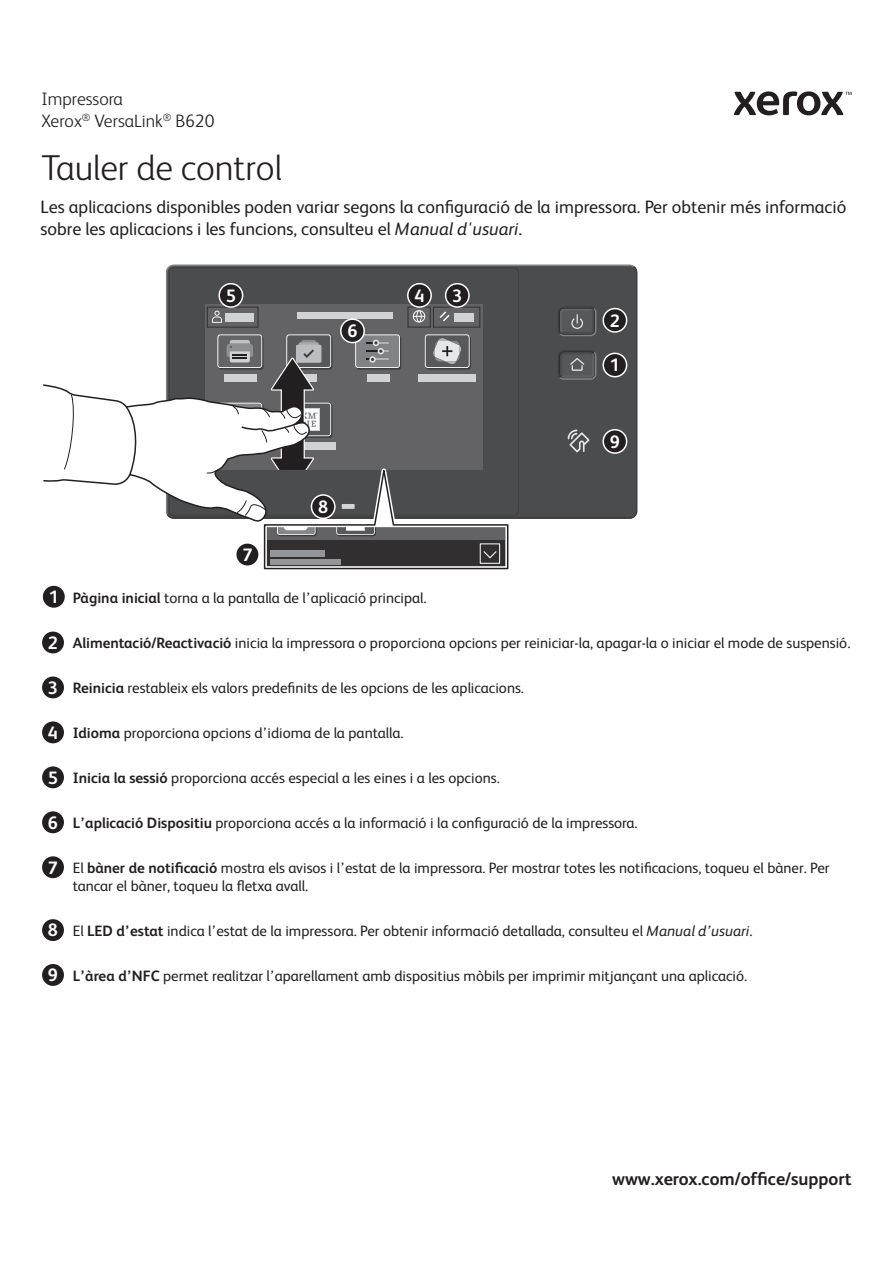
<style>
.page{position:relative;width:893px;height:1263px;background:#fff}
.page>*{position:absolute;margin:0;border:0;box-sizing:border-box;transform-origin:0 0}
.t1{font:300 36px "Xerox Sans";color:#231f20}
.t2{font:18px/21.6px "Xerox Sans";color:#231f20}
.t3{font:300 18px/21.6px "Xerox Sans";color:#231f20}
.t4{font:700 18px "Xerox Sans";color:#231f20}
.t5{font:700 18px "Xerox Sans";color:#fff}
.t6{font:15px/18px "Xerox Sans";color:#231f20}
.s1{font-style:italic}
.s2{font-weight:700}
</style>
<div class="page">
<svg style="left:734px;top:91px;width:117px;height:24px"></svg>
<svg style="left:166px;top:265px;width:472px;height:254px;background:#535455"></svg>
<svg style="left:568px;top:430px;width:21px;height:22px"></svg>
<svg style="left:43px;top:338px;width:469px;height:232px"></svg>
<div style="left:218px;top:283px;width:25px;height:25px;border:3px solid #fff;border-radius:50%"></div>
<div style="left:220px;top:284px;width:22px;height:22px;background:#231f20;border-radius:50%"></div>
<div style="left:445px;top:283px;width:25px;height:25px;border:3px solid #fff;border-radius:50%"></div>
<div style="left:446px;top:284px;width:22px;height:22px;background:#231f20;border-radius:50%"></div>
<div style="left:602px;top:308px;width:25px;height:25px;border:3px solid #fff;border-radius:50%"></div>
<div style="left:604px;top:309px;width:22px;height:22px;background:#231f20;border-radius:50%"></div>
<div style="left:602px;top:353px;width:25px;height:24px;border:3px solid #fff;border-radius:50%"></div>
<div style="left:604px;top:354px;width:22px;height:22px;background:#231f20;border-radius:50%"></div>
<div style="left:602px;top:429px;width:25px;height:25px;border:3px solid #fff;border-radius:50%"></div>
<div style="left:604px;top:430px;width:22px;height:22px;background:#231f20;border-radius:50%"></div>
<div style="left:311px;top:494px;width:25px;height:25px;border:3px solid #fff;border-radius:50%"></div>
<div style="left:312px;top:496px;width:22px;height:22px;background:#231f20;border-radius:50%"></div>
<div style="left:235px;top:542px;width:25px;height:25px;border:3px solid #fff;border-radius:50%"></div>
<div style="left:236px;top:544px;width:22px;height:21px;background:#231f20;border-radius:50%"></div>
<div style="left:407px;top:283px;width:25px;height:25px;border:3px solid #fff;border-radius:50%"></div>
<div style="left:409px;top:284px;width:21px;height:22px;background:#231f20;border-radius:50%"></div>
<div style="left:340px;top:318px;width:25px;height:25px;border:3px solid #fff;border-radius:50%"></div>
<div style="left:342px;top:320px;width:21px;height:22px;background:#231f20;border-radius:50%"></div>
<div style="left:41px;top:584px;width:25px;height:25px;border:3px solid #fff;border-radius:50%"></div>
<div style="left:43px;top:586px;width:22px;height:22px;background:#231f20;border-radius:50%"></div>
<div style="left:41px;top:630px;width:24px;height:25px;border:3px solid #fff;border-radius:50%"></div>
<div style="left:42px;top:631px;width:22px;height:22px;background:#231f20;border-radius:50%"></div>
<div style="left:41px;top:675px;width:24px;height:25px;border:3px solid #fff;border-radius:50%"></div>
<div style="left:42px;top:676px;width:22px;height:22px;background:#231f20;border-radius:50%"></div>
<div style="left:41px;top:720px;width:24px;height:25px;border:3px solid #fff;border-radius:50%"></div>
<div style="left:42px;top:721px;width:22px;height:22px;background:#231f20;border-radius:50%"></div>
<div style="left:41px;top:765px;width:24px;height:25px;border:3px solid #fff;border-radius:50%"></div>
<div style="left:42px;top:766px;width:22px;height:22px;background:#231f20;border-radius:50%"></div>
<div style="left:41px;top:810px;width:24px;height:25px;border:3px solid #fff;border-radius:50%"></div>
<div style="left:42px;top:811px;width:22px;height:22px;background:#231f20;border-radius:50%"></div>
<div style="left:41px;top:855px;width:24px;height:25px;border:3px solid #fff;border-radius:50%"></div>
<div style="left:42px;top:856px;width:22px;height:22px;background:#231f20;border-radius:50%"></div>
<div style="left:41px;top:918px;width:24px;height:24px;border:3px solid #fff;border-radius:50%"></div>
<div style="left:42px;top:919px;width:22px;height:22px;background:#231f20;border-radius:50%"></div>
<div style="left:41px;top:962px;width:24px;height:25px;border:3px solid #fff;border-radius:50%"></div>
<div style="left:42px;top:964px;width:22px;height:22px;background:#231f20;border-radius:50%"></div>
<p class="t3" style="left:41px;top:90px;width:174px">Impressora<br>Xerox<sup>®</sup> VersaLink<sup>®</sup> B620</p>
<h1 class="t1" style="left:41px;top:155px;width:242px">Tauler de control</h1>
<p class="t2" style="left:41px;top:198px;width:807px">Les aplicacions disponibles poden variar segons la configuració de la impressora. Per obtenir més informació sobre les aplicacions i les funcions, consulteu el <span class="s1">Manual d'usuari</span>.</p>
<p class="t5" style="left:226px;top:287px;width:12px">5</p>
<p class="t5" style="left:452px;top:287px;width:12px">3</p>
<p class="t5" style="left:414px;top:287px;width:12px">4</p>
<p class="t5" style="left:347px;top:322px;width:12px">6</p>
<p class="t5" style="left:610px;top:312px;width:12px">2</p>
<p class="t5" style="left:610px;top:357px;width:12px">1</p>
<p class="t5" style="left:610px;top:433px;width:12px">9</p>
<p class="t5" style="left:49px;top:588px;width:12px">1</p>
<p class="t5" style="left:48px;top:634px;width:12px">2</p>
<p class="t5" style="left:48px;top:679px;width:12px">3</p>
<p class="t5" style="left:48px;top:724px;width:12px">4</p>
<p class="t5" style="left:48px;top:769px;width:12px">5</p>
<p class="t5" style="left:48px;top:814px;width:12px">6</p>
<p class="t5" style="left:48px;top:859px;width:12px">7</p>
<p class="t5" style="left:48px;top:922px;width:12px">8</p>
<p class="t5" style="left:48px;top:966px;width:12px">9</p>
<p class="t5" style="left:242px;top:546px;width:12px">7</p>
<p class="t5" style="left:318px;top:498px;width:12px">8</p>
<p class="t6" style="left:73px;top:590px;width:355px"><span class="s2">Pàgina inicial</span> torna a la pantalla de l’aplicació principal.</p>
<p class="t6" style="left:73px;top:635px;width:779px"><span class="s2">Alimentació/Reactivació</span> inicia la impressora o proporciona opcions per reiniciar-la, apagar-la o iniciar el mode de suspensió.</p>
<p class="t6" style="left:73px;top:680px;width:453px"><span class="s2">Reinicia</span> restableix els valors predefinits de les opcions de les aplicacions.</p>
<p class="t6" style="left:73px;top:725px;width:332px"><span class="s2">Idioma</span> proporciona opcions d’idioma de la pantalla.</p>
<p class="t6" style="left:73px;top:770px;width:428px"><span class="s2">Inicia la sessió</span> proporciona accés especial a les eines i a les opcions.</p>
<p class="t6" style="left:73px;top:815px;width:566px"><span class="s2">L’aplicació Dispositiu</span> proporciona accés a la informació i la configuració de la impressora.</p>
<p class="t6" style="left:73px;top:860px;width:758px">El <span class="s2">bàner de notificació</span> mostra els avisos i l’estat de la impressora. Per mostrar totes les notificacions, toqueu el bàner. Per tancar el bàner, toqueu la fletxa avall.</p>
<p class="t6" style="left:73px;top:923px;width:681px">El <span class="s2">LED d’estat</span> indica l’estat de la impressora. Per obtenir informació detallada, consulteu el <span class="s1">Manual d’usuari</span>.</p>
<p class="t6" style="left:73px;top:968px;width:676px"><span class="s2">L’àrea d’NFC</span> permet realitzar l’aparellament amb dispositius mòbils per imprimir mitjançant una aplicació.</p>
<p class="t4" style="left:612px;top:1171px;width:241px">www.xerox.com/office/support</p>
</div>
